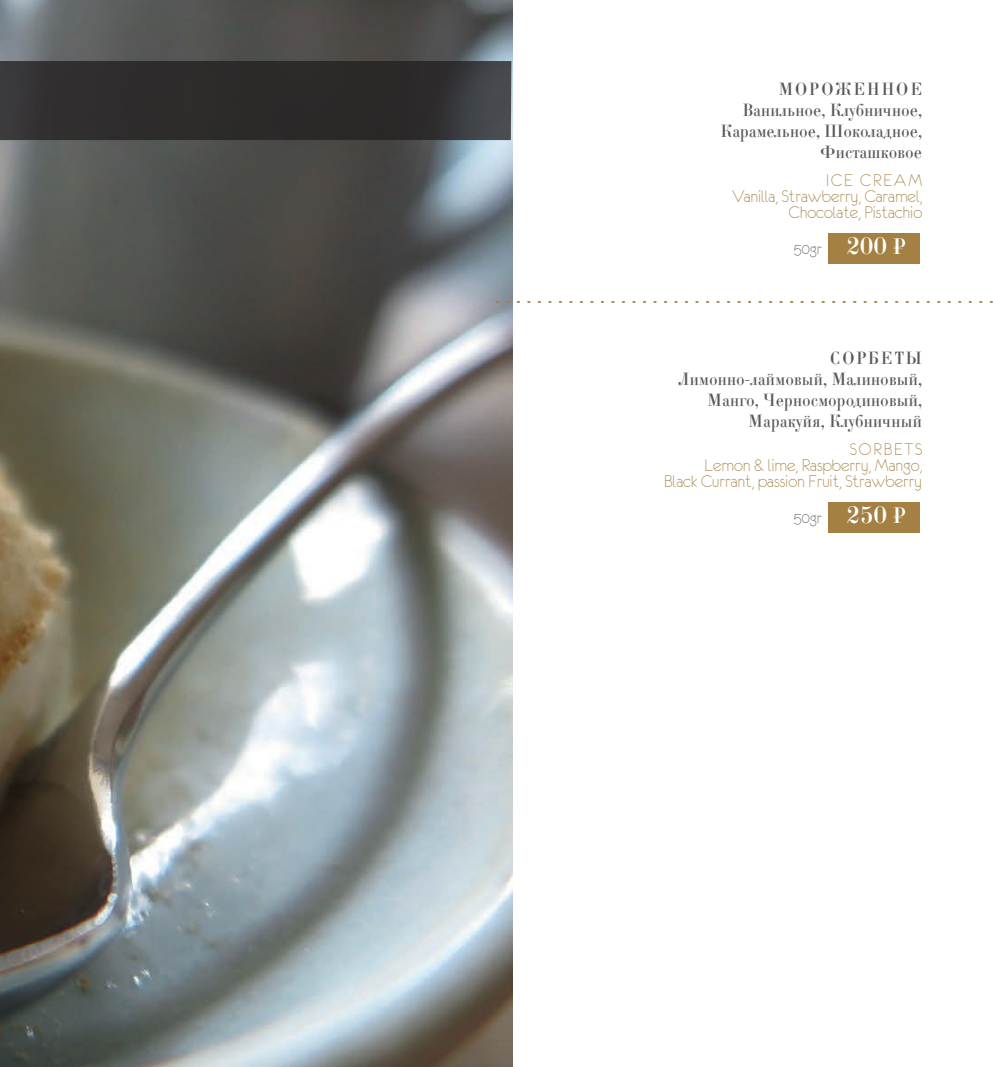
<style>
.page{position:relative;width:993px;height:1067px;background:#fff}
.page>*{position:absolute;margin:0;border:0;box-sizing:border-box;transform-origin:0 0}
.t1{font:19.25px/15.8px "Eurofurencelight";color:#a48042;text-align:right}
.t2{font:17.5px/21px "Elisabethische";letter-spacing:-.02em;color:#57585a;text-align:right}
.t3{font:17.5px/21px "Elisabethische";color:#57585a;text-align:right}
.t4{font:17.5px "Eurofurencelight";color:#57585a}
.s1{font-family:"Elisabethische";font-size:23.62px;color:#fff}
</style>
<div class="page">
<img style="left:0;top:0;width:512px;height:1067px">
<svg style="left:496px;top:301px;width:496px;height:2px"></svg>
<svg style="left:0;top:61px;width:511px;height:79px;background:#302e2f"></svg>
<div style="left:828px;top:233px;width:91px;height:31px;background:#a48042"></div>
<div style="left:828px;top:502px;width:91px;height:30px;background:#a48042"></div>
<p class="t3" style="left:720px;top:79px;width:203px">МОРОЖЕННОЕ<br>Ванильное, Клубничное,<br>Карамельное, Шоколадное,<br>Фисташковое</p>
<p class="t1" style="left:732px;top:172px;width:191px">ICE CREAM<br>Vanilla, Strawberry, Caramel,<br>Chocolate, Pistachio</p>
<p class="t4" style="left:793px;top:240px;width:113px">50gr <span class="s1">200 ₽</span></p>
<p class="t2" style="left:678px;top:348px;width:245px">СОРБЕТЫ<br>Лимонно-лаймовый, Малиновый,<br>Манго, Черносмородиновый,<br>Маракуйя, Клубничный</p>
<p class="t1" style="left:664px;top:441px;width:259px">SORBETS<br>Lemon &amp; lime, Raspberry, Mango,<br>Black Currant, passion Fruit, Strawberry</p>
<p class="t4" style="left:793px;top:509px;width:113px">50gr <span class="s1">250 ₽</span></p>
</div>
